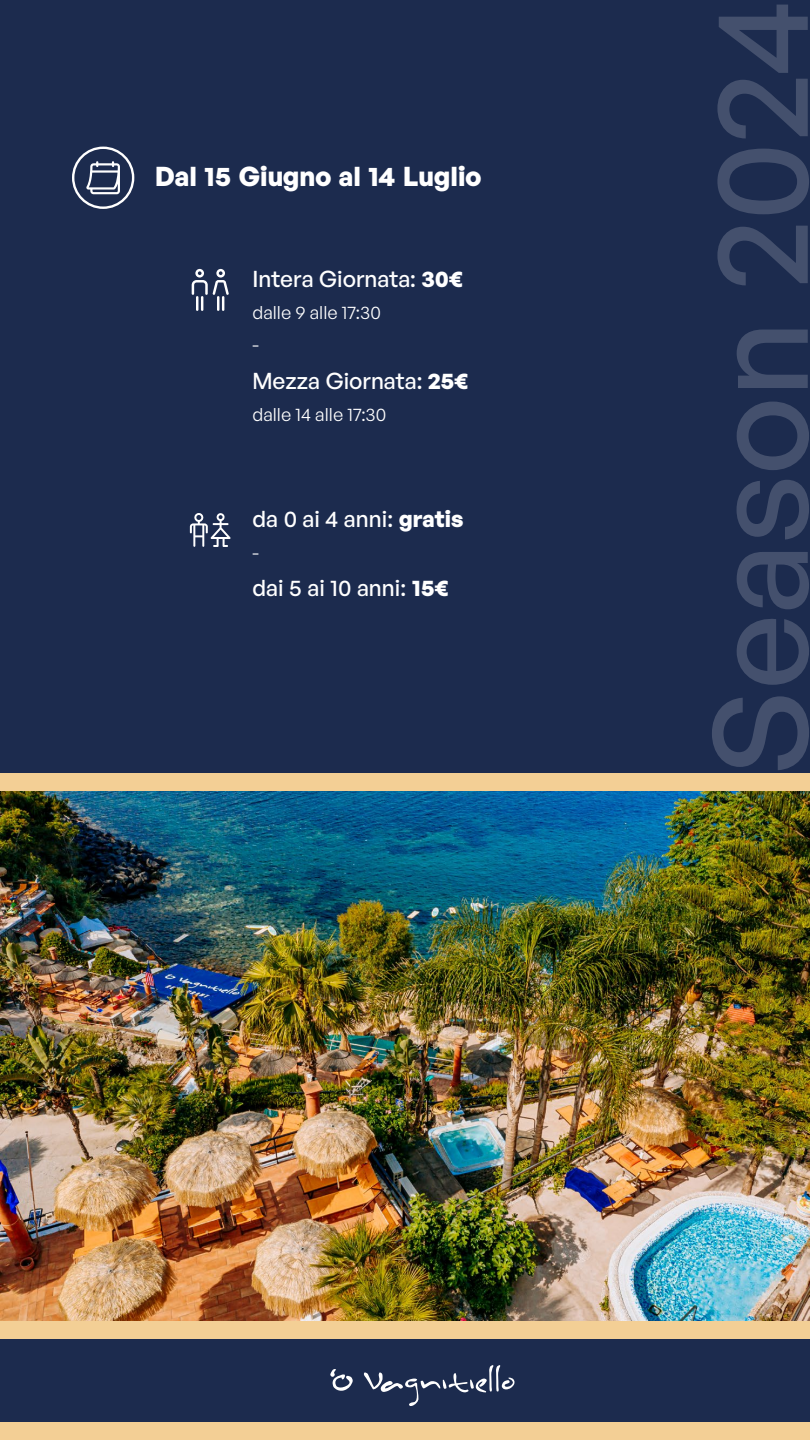
<style>
.page{position:relative;width:810px;height:1440px;background:#fff}
.page>*{position:absolute;margin:0;border:0;box-sizing:border-box;transform-origin:0 0}
.t1{font:700 26.7px "General Sans";color:#fff}
.t2{font:500 22.5px "General Sans";color:#fff}
.t3{font:18px/32.1px "General Sans";color:#fff}
.s1{font-weight:700}
</style>
<div class="page">
<div style="left:0;top:0;width:810px;height:773px;background:#1c2b4e"></div>
<img style="left:0;top:790px;width:810px;height:532px">
<div style="left:0;top:1334px;width:810px;height:92px;background:#1c2b4e"></div>
<svg style="left:364px;top:1365px;width:151px;height:41px"></svg>
<svg style="left:330px;top:1369px;width:23px;height:22px"></svg>
<div style="left:0;top:1423px;width:810px;height:17px;background:#f3cf95"></div>
<div style="left:0;top:1322px;width:810px;height:17px;background:#f3cf95"></div>
<div style="left:0;top:773px;width:810px;height:17px;background:#f3cf95"></div>
<svg style="left:712px;top:696px;width:97px;height:74px"></svg>
<svg style="left:737px;top:619px;width:72px;height:66px"></svg>
<svg style="left:737px;top:552px;width:72px;height:57px"></svg>
<svg style="left:737px;top:480px;width:72px;height:60px"></svg>
<svg style="left:737px;top:402px;width:72px;height:68px"></svg>
<svg style="left:737px;top:330px;width:71px;height:58px"></svg>
<svg style="left:717px;top:226px;width:91px;height:59px"></svg>
<svg style="left:717px;top:149px;width:92px;height:65px"></svg>
<svg style="left:717px;top:79px;width:91px;height:59px"></svg>
<svg style="left:719px;top:5px;width:89px;height:68px"></svg>
<svg style="left:72px;top:147px;width:62px;height:62px"></svg>
<svg style="left:192px;top:269px;width:37px;height:42px"></svg>
<svg style="left:190px;top:513px;width:41px;height:34px"></svg>
<p class="t1" style="left:155px;top:159px;width:328px">Dal 15 Giugno al 14 Luglio</p>
<p class="t2" style="left:252px;top:264px;width:212px">Intera Giornata: <span class="s1">30€</span></p>
<p class="t3" style="left:252px;top:296px;width:130px">dalle 9 alle 17:30 -</p>
<p class="t2" style="left:252px;top:366px;width:218px">Mezza Giornata: <span class="s1">25€</span></p>
<p class="t3" style="left:252px;top:398px;width:135px">dalle 14 alle 17:30</p>
<p class="t2" style="left:252px;top:504px;width:213px">da 0 ai 4 anni: <span class="s1">gratis</span></p>
<p class="t3" style="left:252px;top:536px;width:8px">-</p>
<p class="t2" style="left:252px;top:574px;width:198px">dai 5 ai 10 anni: <span class="s1">15€</span></p>
</div>
